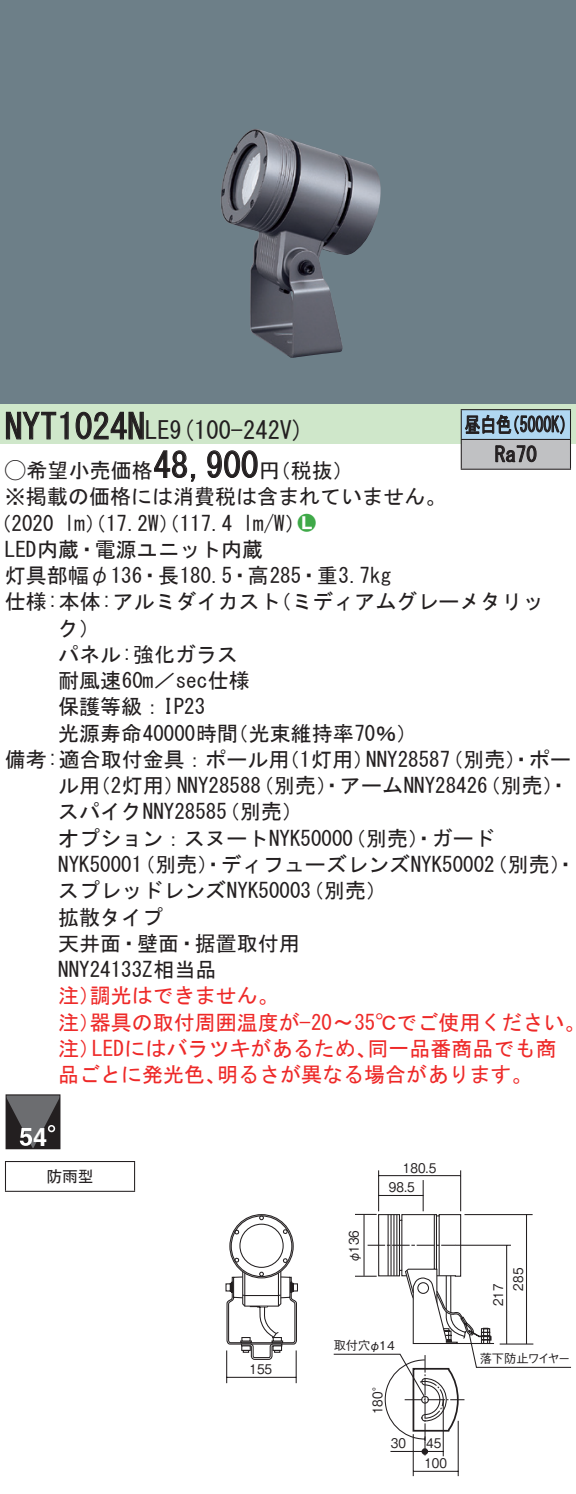
<style>
.page{position:relative;width:576px;height:1494px;background:#fff}
.page>*{position:absolute;margin:0;border:0;box-sizing:border-box;transform-origin:0 0}
.t1{font:35px "MS Gothic";color:#231f20}
.t2{font:700 25.2px "Helvetica LT Std";color:#fff}
.t3{font:24.5px "MS Gothic";color:#231f20}
.t4{font:21px/26.2px "MS Gothic";color:#231f20}
.t5{font:21px/26.2px "MS Gothic";color:#ee2928}
.t6{font:21px/29.8px "MS Gothic";color:#231f20;scale:.75 1}
.t7{font:21px "Ford Classification 1";color:#3fa948}
.t8{font:15.75px "MS Gothic";color:#231f20}
.t9{font:13.3px/19.2px "Gothic BBB Pro Medium 90 pv RKSJ H";color:#231f20;scale:.9 1}
.t10{font:12.25px "Gothic BBB Pro Medium 90 pv RKSJ H";letter-spacing:-.095em;color:#231f20}
.t11{font:12.25px "Gothic BBB Pro Medium 90 pv RKSJ H";letter-spacing:-.05em;color:#231f20}
.s1{font-size:35px}
.s2{font-family:"Ford Classification 1"}
.s3{color:#fff}
</style>
<div class="page">
<div style="left:0;top:0;width:575px;height:404px;background:#6d7f88"></div>
<img style="left:221px;top:129px;width:160px;height:229px">
<div style="left:0;top:404px;width:575px;height:40px;background:#cfe7ca"></div>
<svg style="left:6px;top:411px;width:63px;height:29px"></svg>
<svg style="left:75px;top:411px;width:69px;height:29px"></svg>
<svg style="left:154px;top:450px;width:42px;height:32px"></svg>
<svg style="left:207px;top:450px;width:51px;height:28px"></svg>
<svg style="left:8px;top:1096px;width:50px;height:50px;background:#575658"></svg>
<svg style="left:48px;top:1124px;width:7px;height:8px"></svg>
<div style="left:6px;top:1094px;width:54px;height:54px;border:1px solid #231f20"></div>
<hr style="left:5px;top:1160px;width:130px;height:1px;background:#231f20">
<svg style="left:5px;top:1161px;width:1px;height:29px"></svg>
<svg style="left:134px;top:1161px;width:1px;height:29px"></svg>
<hr style="left:5px;top:1190px;width:130px;height:1px;background:#231f20">
<div style="left:461px;top:409px;width:109px;height:30px;background:#b0d7f1"></div>
<div style="left:461px;top:439px;width:109px;height:30px;background:#c0c1c3"></div>
<hr style="left:460px;top:409px;width:110px;height:1px;background:#231f20">
<hr style="left:569px;top:410px;width:2px;height:29px;background:#231f20">
<hr style="left:460px;top:439px;width:110px;height:1px;background:#231f20">
<hr style="left:569px;top:440px;width:2px;height:28px;background:#231f20">
<hr style="left:460px;top:468px;width:110px;height:2px;background:#231f20">
<svg style="left:460px;top:410px;width:104px;height:58px"></svg>
<hr style="left:378px;top:1194px;width:45px;height:1px;background:#231f20">
<hr style="left:378px;top:1174px;width:82px;height:1px;background:#231f20">
<hr style="left:378px;top:1170px;width:1px;height:41px;background:#231f20">
<hr style="left:460px;top:1170px;width:1px;height:41px;background:#231f20">
<hr style="left:422px;top:1179px;width:1px;height:32px;background:#231f20">
<svg style="left:225px;top:1213px;width:345px;height:262px"></svg>
<h1 class="t1" style="left:5px;top:409px;width:124px">NYT1024</h1>
<p class="t3" style="left:127px;top:418px;width:178px"><span class="s1">N</span>LE (9 100-242 (V</p>
<p class="t6" style="left:494px;top:409px;width:57px;text-indent:-30px">昼白色<br>Ra70</p>
<p class="t6" style="left:504px;top:409px;width:96px">（5000 (K</p>
<h1 class="t1" style="left:153px;top:447px;width:106px">48,900</h1>
<p class="t4" style="left:5px;top:457px;width:442px"><span class="s2">A</span>希望小売価格<br>※掲載の価格には消費税は含まれていません。</p>
<p class="t7" style="left:298px;top:511px;width:19px">2<span class="s3">7</span></p>
<p class="t4" style="left:259px;top:457px;width:96px">（円税抜(</p>
<p class="t4" style="left:243px;top:509px;width:64px">l m (W/</p>
<p class="t4" style="left:-9px;top:509px;width:65px">（2020</p>
<p class="t4" style="left:5px;top:536px;width:259px">LED内蔵・電源ユニット内蔵</p>
<p class="t4" style="left:5px;top:562px;width:387px">灯具部幅φ136・長180.5・高285・重3.7kg</p>
<p class="t4" style="left:270px;top:588px;width:275px">（ミディアムグレーメタリッ</p>
<p class="t4" style="left:64px;top:509px;width:169px">lm）（17.2 ）（W 117.4</p>
<p class="t4" style="left:5px;top:588px;width:277px">仕様:本体:アルミダイカスト</p>
<p class="t4" style="left:58px;top:614px;width:43px">ク(</p>
<p class="t4" style="left:58px;top:641px;width:181px">パネル:強化ガラス</p>
<p class="t4" style="left:58px;top:667px;width:193px">耐風速60 ／m sec仕様</p>
<p class="t4" style="left:58px;top:693px;width:148px">保護等級：IP23</p>
<p class="t4" style="left:227px;top:719px;width:191px">（光束維持率70％(</p>
<p class="t4" style="left:58px;top:719px;width:181px">光源寿命40000時間</p>
<p class="t4" style="left:5px;top:746px;width:286px">備考:適合取付金具：ポール用</p>
<p class="t4" style="left:442px;top:746px;width:130px">（別売）・ポー</p>
<p class="t4" style="left:279px;top:746px;width:97px">（1灯用）</p>
<p class="t4" style="left:366px;top:746px;width:85px">NNY28587</p>
<p class="t4" style="left:253px;top:772px;width:236px">（別売）・アームNNY28426</p>
<p class="t4" style="left:479px;top:772px;width:91px">（別売・(</p>
<p class="t4" style="left:90px;top:772px;width:97px">（2灯用）</p>
<p class="t4" style="left:177px;top:772px;width:85px">NNY28588</p>
<p class="t4" style="left:58px;top:772px;width:43px">ル用</p>
<p class="t4" style="left:219px;top:798px;width:85px">（別売(</p>
<p class="t4" style="left:58px;top:798px;width:170px">スパイクNNY28585</p>
<p class="t4" style="left:58px;top:824px;width:296px">オプション：スヌートNYK50000</p>
<p class="t4" style="left:345px;top:824px;width:151px">（別売）・ガード</p>
<p class="t4" style="left:58px;top:851px;width:85px">NYK50001</p>
<p class="t4" style="left:134px;top:851px;width:362px">（別売）・ディフューズレンズNYK50002</p>
<p class="t4" style="left:486px;top:851px;width:91px">（別売・(</p>
<p class="t4" style="left:58px;top:877px;width:254px">スプレッドレンズNYK50003拡散タイプ<br>天井面・壁面・据置取付用<br>NNY24133Z相当品</p>
<p class="t5" style="left:90px;top:982px;width:190px">調光はできません。</p>
<p class="t4" style="left:303px;top:877px;width:85px">（別売(</p>
<p class="t5" style="left:90px;top:982px;width:497px;text-indent:-32px">注）<br>器具の取付周囲温度が−20〜35℃でご使用ください。</p>
<p class="t5" style="left:58px;top:1008px;width:43px">注）</p>
<p class="t5" style="left:92px;top:1034px;width:286px">LEDにはバラツキがあるため、</p>
<p class="t5" style="left:367px;top:1034px;width:190px">同一品番商品でも商</p>
<p class="t5" style="left:58px;top:1034px;width:43px">注）</p>
<p class="t5" style="left:58px;top:1061px;width:169px">品ごとに発光色、</p>
<p class="t5" style="left:217px;top:1061px;width:317px">明るさが異なる場合があります。</p>
<p class="t2" style="left:33px;top:1121px;width:16px">4</p>
<p class="t8" style="left:46px;top:1168px;width:49px">防雨型</p>
<p class="t9" style="left:249px;top:1357px;width:27px">155</p>
<p class="t9" style="left:342px;top:1262px;width:38px;rotate:-90deg">φ136</p>
<p class="t9" style="left:389px;top:1156px;width:54px;text-indent:14px">180.5<br>98.5</p>
<p class="t11" style="left:333px;top:1334px;width:63px">取付穴φ14</p>
<p class="t9" style="left:366px;top:1413px;width:40px;rotate:-90deg">180°</p>
<p class="t9" style="left:391px;top:1431px;width:18px">30</p>
<p class="t9" style="left:426px;top:1431px;width:18px">45</p>
<p class="t9" style="left:424px;top:1451px;width:27px">100</p>
<p class="t9" style="left:486px;top:1290px;width:27px;text-indent:-16px;rotate:-90deg">217<br>285</p>
<p class="t10" style="left:479px;top:1348px;width:92px">落下防止ワイヤー</p>
</div>
